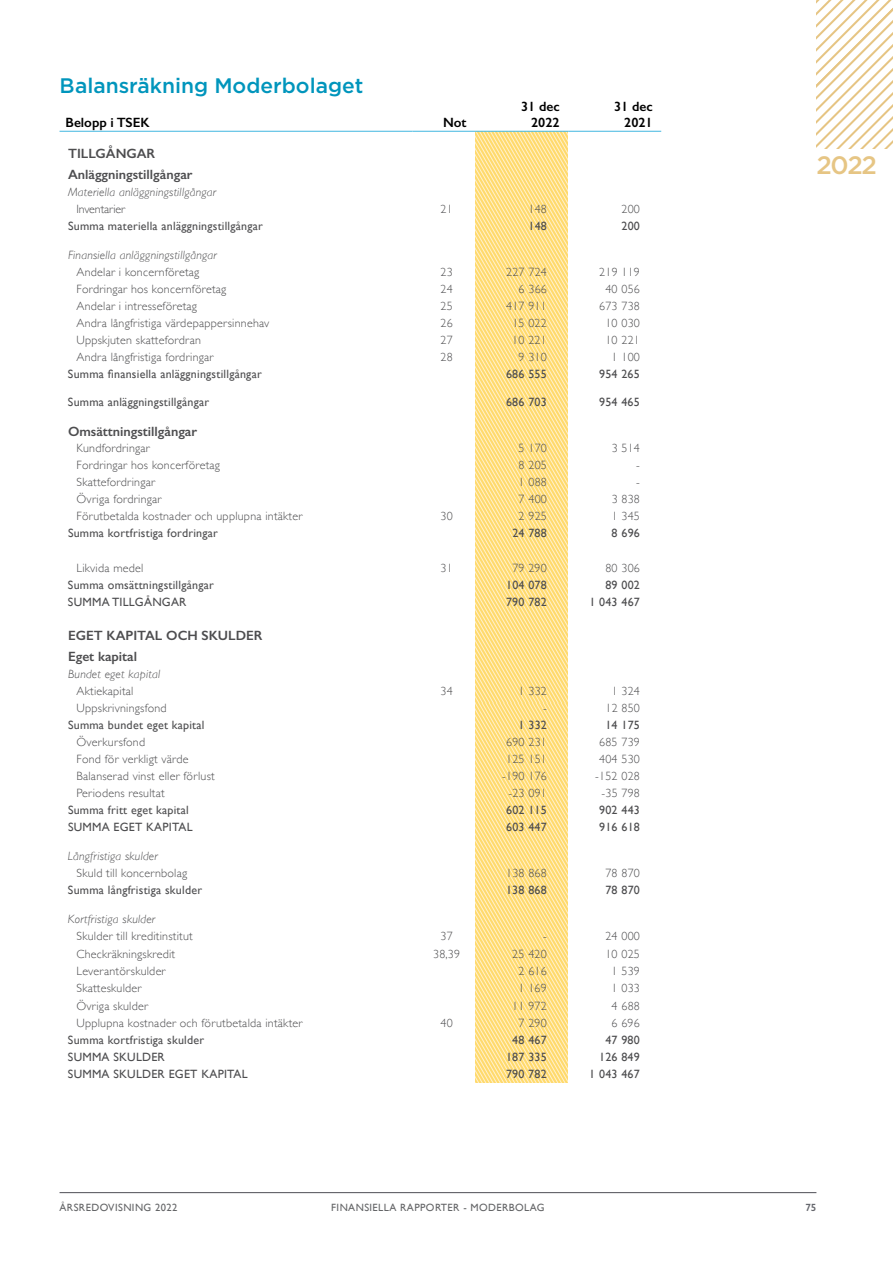
<style>
.page{position:relative;width:893px;height:1263px;background:#fff}
.page>*{position:absolute;margin:0;border:0;box-sizing:border-box;transform-origin:0 0}
.t1{font:500 25.2px "Gotham";color:#e6c584}
.t2{font:500 21px "Gotham";color:#0095bc}
.t3{font:600 13.5px/21.3px "Gill Sans";color:#4d4d4f}
.t4{font:600 13.5px/16.2px "Gill Sans";color:#000;text-align:right}
.t5{font:300 12px "Gill Sans";letter-spacing:.02em;color:#4d4d4f}
.t6{font:12px "Gill Sans";letter-spacing:.02em;color:#4d4d4f}
.t7{font:italic 300 12px "Gill Sans";letter-spacing:.02em;color:#4d4d4f}
.t8{font:300 12px "Gill Sans";letter-spacing:-.01em;color:#4d4d4f}
.t9{font:10.5px "Gill Sans";letter-spacing:.04em;color:#636466}
.t10{font:600 10.5px "Gill Sans";color:#65676d}
</style>
<div class="page">
<hr style="left:60px;top:1192px;width:756px;height:1px;background:#4f4f56">
<svg style="left:816px;top:0;width:77px;height:148px"></svg>
<svg style="left:475px;top:132px;width:93px;height:951px;background:#ffe18b"></svg>
<hr style="left:60px;top:131px;width:352px;height:1px;background:#4cbbe1">
<hr style="left:475px;top:131px;width:93px;height:1px;background:#4cbbe1">
<hr style="left:568px;top:131px;width:93px;height:1px;background:#4cbbe1">
<hr style="left:412px;top:131px;width:63px;height:1px;background:#4cbbe1">
<h2 class="t2" style="left:60px;top:72px;width:305px">Balansräkning Moderbolaget</h2>
<p class="t4" style="left:66px;top:114px;width:86px">Belopp i TSEK</p>
<p class="t4" style="left:443px;top:114px;width:25px">Not</p>
<p class="t4" style="left:521px;top:98px;width:40px">31 dec<br>2022</p>
<p class="t4" style="left:614px;top:98px;width:40px">31 dec<br>2021</p>
<p class="t3" style="left:68px;top:143px;width:126px">TILLGÅNGAR<br>Anläggningstillgångar</p>
<p class="t7" style="left:68px;top:185px;width:150px">Materiella anläggningstillgångar</p>
<p class="t8" style="left:77px;top:199px;width:50px">Inventarier</p>
<p class="t5" style="left:441px;top:199px;width:14px">21</p>
<p class="t5" style="left:528px;top:199px;width:20px">148</p>
<p class="t5" style="left:621px;top:199px;width:20px">200</p>
<p class="t6" style="left:68px;top:218px;width:196px">Summa materiella anläggningstillgångar</p>
<p class="t6" style="left:528px;top:218px;width:20px">148</p>
<p class="t6" style="left:621px;top:218px;width:20px">200</p>
<p class="t7" style="left:68px;top:248px;width:150px">Finansiella anläggningstillgångar</p>
<p class="t5" style="left:77px;top:263px;width:124px">Andelar i koncernföretag</p>
<p class="t5" style="left:441px;top:263px;width:14px">23</p>
<p class="t5" style="left:506px;top:263px;width:42px">227 724</p>
<p class="t5" style="left:599px;top:263px;width:42px">219 119</p>
<p class="t5" style="left:77px;top:280px;width:151px">Fordringar hos koncernföretag</p>
<p class="t5" style="left:441px;top:280px;width:14px">24</p>
<p class="t5" style="left:519px;top:280px;width:30px">6 366</p>
<p class="t5" style="left:605px;top:280px;width:36px">40 056</p>
<p class="t5" style="left:77px;top:297px;width:122px">Andelar i intresseföretag</p>
<p class="t5" style="left:441px;top:297px;width:14px">25</p>
<p class="t5" style="left:506px;top:297px;width:42px">417 911</p>
<p class="t5" style="left:599px;top:297px;width:42px">673 738</p>
<p class="t5" style="left:77px;top:314px;width:194px">Andra långfristiga värdepappersinnehav</p>
<p class="t5" style="left:441px;top:314px;width:14px">26</p>
<p class="t5" style="left:512px;top:314px;width:36px">15 022</p>
<p class="t5" style="left:605px;top:314px;width:36px">10 030</p>
<p class="t5" style="left:76px;top:331px;width:126px">Uppskjuten skattefordran</p>
<p class="t5" style="left:441px;top:331px;width:14px">27</p>
<p class="t5" style="left:512px;top:331px;width:36px">10 221</p>
<p class="t5" style="left:605px;top:331px;width:36px">10 221</p>
<p class="t5" style="left:76px;top:348px;width:139px">Andra långfristiga fordringar</p>
<p class="t5" style="left:441px;top:348px;width:14px">28</p>
<p class="t5" style="left:519px;top:348px;width:30px">9 310</p>
<p class="t5" style="left:612px;top:348px;width:30px">1 100</p>
<p class="t6" style="left:68px;top:367px;width:195px">Summa finansiella anläggningstillgångar</p>
<p class="t6" style="left:506px;top:367px;width:42px">686 555</p>
<p class="t6" style="left:599px;top:367px;width:42px">954 265</p>
<p class="t6" style="left:68px;top:395px;width:143px">Summa anläggningstillgångar</p>
<p class="t6" style="left:506px;top:395px;width:42px">686 703</p>
<p class="t6" style="left:599px;top:395px;width:42px">954 465</p>
<p class="t3" style="left:68px;top:421px;width:131px">Omsättningstillgångar</p>
<p class="t5" style="left:77px;top:439px;width:75px">Kundfordringar</p>
<p class="t5" style="left:519px;top:439px;width:30px">5 170</p>
<p class="t5" style="left:612px;top:439px;width:30px">3 514</p>
<p class="t5" style="left:77px;top:456px;width:145px">Fordringar hos koncerföretag</p>
<p class="t5" style="left:519px;top:456px;width:30px">8 205</p>
<p class="t5" style="left:636px;top:456px;width:5px">-</p>
<p class="t5" style="left:77px;top:473px;width:80px">Skattefordringar</p>
<p class="t5" style="left:519px;top:473px;width:30px">1 088</p>
<p class="t5" style="left:636px;top:473px;width:5px">-</p>
<p class="t5" style="left:77px;top:490px;width:87px">Övriga fordringar</p>
<p class="t5" style="left:519px;top:490px;width:30px">7 400</p>
<p class="t5" style="left:612px;top:490px;width:30px">3 838</p>
<p class="t5" style="left:77px;top:507px;width:227px">Förutbetalda kostnader och upplupna intäkter</p>
<p class="t5" style="left:441px;top:507px;width:14px">30</p>
<p class="t5" style="left:519px;top:507px;width:30px">2 925</p>
<p class="t5" style="left:612px;top:507px;width:30px">1 345</p>
<p class="t6" style="left:68px;top:526px;width:151px">Summa kortfristiga fordringar</p>
<p class="t6" style="left:512px;top:526px;width:36px">24 788</p>
<p class="t6" style="left:612px;top:526px;width:30px">8 696</p>
<p class="t5" style="left:77px;top:559px;width:68px">Likvida medel</p>
<p class="t5" style="left:441px;top:559px;width:14px">31</p>
<p class="t5" style="left:512px;top:559px;width:36px">79 290</p>
<p class="t5" style="left:605px;top:559px;width:36px">80 306</p>
<p class="t6" style="left:68px;top:578px;width:147px">Summa omsättningstillgångar</p>
<p class="t6" style="left:506px;top:578px;width:42px">104 078</p>
<p class="t6" style="left:605px;top:578px;width:36px">89 002</p>
<p class="t6" style="left:68px;top:595px;width:120px">SUMMA TILLGÅNGAR</p>
<p class="t6" style="left:506px;top:595px;width:42px">790 782</p>
<p class="t6" style="left:589px;top:595px;width:52px">1 043 467</p>
<p class="t3" style="left:68px;top:625px;width:196px">EGET KAPITAL OCH SKULDER<br>Eget kapital</p>
<p class="t7" style="left:68px;top:667px;width:94px">Bundet eget kapital</p>
<p class="t5" style="left:77px;top:681px;width:59px">Aktiekapital</p>
<p class="t5" style="left:441px;top:681px;width:14px">34</p>
<p class="t5" style="left:519px;top:681px;width:30px">1 332</p>
<p class="t5" style="left:612px;top:681px;width:30px">1 324</p>
<p class="t5" style="left:77px;top:698px;width:92px">Uppskrivningsfond</p>
<p class="t5" style="left:543px;top:698px;width:5px">-</p>
<p class="t5" style="left:605px;top:698px;width:36px">12 850</p>
<p class="t6" style="left:68px;top:718px;width:138px">Summa bundet eget kapital</p>
<p class="t6" style="left:519px;top:718px;width:30px">1 332</p>
<p class="t6" style="left:605px;top:718px;width:36px">14 175</p>
<p class="t5" style="left:77px;top:732px;width:70px">Överkursfond</p>
<p class="t5" style="left:506px;top:732px;width:42px">690 231</p>
<p class="t5" style="left:599px;top:732px;width:42px">685 739</p>
<p class="t5" style="left:77px;top:749px;width:114px">Fond för verkligt värde</p>
<p class="t5" style="left:506px;top:749px;width:42px">125 151</p>
<p class="t5" style="left:599px;top:749px;width:42px">404 530</p>
<p class="t5" style="left:77px;top:766px;width:140px">Balanserad vinst eller förlust</p>
<p class="t5" style="left:502px;top:766px;width:46px">-190 176</p>
<p class="t5" style="left:595px;top:766px;width:46px">-152 028</p>
<p class="t5" style="left:77px;top:783px;width:90px">Periodens resultat</p>
<p class="t5" style="left:508px;top:783px;width:40px">-23 091</p>
<p class="t5" style="left:601px;top:783px;width:40px">-35 798</p>
<p class="t6" style="left:68px;top:803px;width:122px">Summa fritt eget kapital</p>
<p class="t6" style="left:506px;top:803px;width:42px">602 115</p>
<p class="t6" style="left:599px;top:803px;width:42px">902 443</p>
<p class="t6" style="left:68px;top:820px;width:126px">SUMMA EGET KAPITAL</p>
<p class="t6" style="left:506px;top:820px;width:42px">603 447</p>
<p class="t6" style="left:599px;top:820px;width:42px">916 618</p>
<p class="t7" style="left:68px;top:849px;width:91px">Långfristiga skulder</p>
<p class="t5" style="left:76px;top:863px;width:112px">Skuld till koncernbolag</p>
<p class="t5" style="left:506px;top:863px;width:42px">138 868</p>
<p class="t5" style="left:605px;top:863px;width:36px">78 870</p>
<p class="t6" style="left:68px;top:882px;width:136px">Summa långfristiga skulder</p>
<p class="t6" style="left:506px;top:882px;width:42px">138 868</p>
<p class="t6" style="left:605px;top:882px;width:36px">78 870</p>
<p class="t7" style="left:68px;top:913px;width:89px">Kortfristiga skulder</p>
<p class="t5" style="left:76px;top:927px;width:118px">Skulder till kreditinstitut</p>
<p class="t5" style="left:441px;top:927px;width:14px">37</p>
<p class="t5" style="left:543px;top:927px;width:5px">-</p>
<p class="t5" style="left:605px;top:927px;width:36px">24 000</p>
<p class="t5" style="left:76px;top:944px;width:100px">Checkräkningskredit</p>
<p class="t5" style="left:433px;top:944px;width:29px">38,39</p>
<p class="t5" style="left:512px;top:944px;width:36px">25 420</p>
<p class="t5" style="left:605px;top:944px;width:36px">10 025</p>
<p class="t5" style="left:76px;top:961px;width:91px">Leverantörskulder</p>
<p class="t5" style="left:519px;top:961px;width:30px">2 616</p>
<p class="t5" style="left:612px;top:961px;width:30px">1 539</p>
<p class="t5" style="left:76px;top:979px;width:67px">Skatteskulder</p>
<p class="t5" style="left:519px;top:979px;width:30px">1 169</p>
<p class="t5" style="left:612px;top:979px;width:30px">1 033</p>
<p class="t5" style="left:76px;top:997px;width:73px">Övriga skulder</p>
<p class="t5" style="left:512px;top:997px;width:36px">11 972</p>
<p class="t5" style="left:612px;top:997px;width:30px">4 688</p>
<p class="t5" style="left:76px;top:1014px;width:228px">Upplupna kostnader och förutbetalda intäkter</p>
<p class="t5" style="left:441px;top:1014px;width:14px">40</p>
<p class="t5" style="left:519px;top:1014px;width:30px">7 290</p>
<p class="t5" style="left:612px;top:1014px;width:30px">6 696</p>
<p class="t6" style="left:68px;top:1033px;width:138px">Summa kortfristiga skulder</p>
<p class="t6" style="left:512px;top:1033px;width:36px">48 467</p>
<p class="t6" style="left:605px;top:1033px;width:36px">47 980</p>
<p class="t6" style="left:68px;top:1050px;width:98px">SUMMA SKULDER</p>
<p class="t6" style="left:506px;top:1050px;width:42px">187 335</p>
<p class="t6" style="left:599px;top:1050px;width:42px">126 849</p>
<p class="t6" style="left:68px;top:1067px;width:181px">SUMMA SKULDER EGET KAPITAL</p>
<p class="t6" style="left:506px;top:1067px;width:42px">790 782</p>
<p class="t6" style="left:589px;top:1067px;width:52px">1 043 467</p>
<h1 class="t1" style="left:816px;top:148px;width:62px">2022</h1>
<p class="t9" style="left:60px;top:1201px;width:119px">ÅRSREDOVISNING 2022</p>
<p class="t9" style="left:331px;top:1201px;width:215px">FINANSIELLA RAPPORTER - MODERBOLAG</p>
<p class="t10" style="left:805px;top:1201px;width:13px">75</p>
</div>
